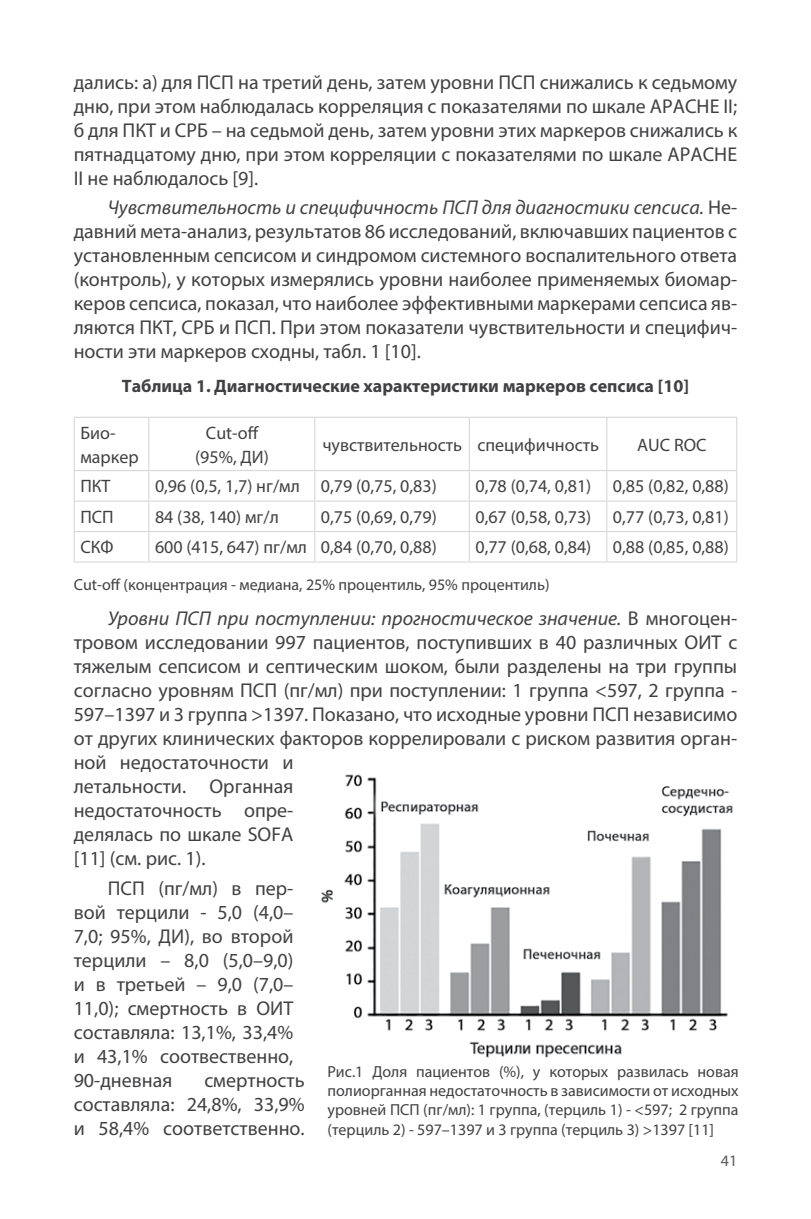
<style>
.page{position:relative;width:811px;height:1219px;background:#fff}
.page>*{position:absolute;margin:0;border:0;box-sizing:border-box;transform-origin:0 0}
.t1{font:20px/24px "Myriad Pro";color:#414042;text-align:justify}
.t2{font:18px/24px "Myriad Pro";color:#414042}
.t3{font:700 18px "Myriad Pro";color:#414042}
.t4{font:16px/19.2px "Myriad Pro";color:#414042;text-align:justify}
.t5{font:16px "Myriad Pro";color:#58595b}
.s1{font-style:italic}
</style>
<div class="page">
<hr style="left:74px;top:417px;width:75px;height:1px;background:#d1d3d4">
<hr style="left:74px;top:418px;width:1px;height:52px;background:#d1d3d4">
<hr style="left:149px;top:417px;width:166px;height:1px;background:#d1d3d4">
<hr style="left:148px;top:418px;width:1px;height:52px;background:#d1d3d4">
<hr style="left:315px;top:417px;width:154px;height:1px;background:#d1d3d4">
<hr style="left:314px;top:418px;width:1px;height:52px;background:#d1d3d4">
<hr style="left:469px;top:417px;width:138px;height:1px;background:#d1d3d4">
<hr style="left:469px;top:418px;width:1px;height:52px;background:#d1d3d4">
<hr style="left:607px;top:417px;width:130px;height:1px;background:#d1d3d4">
<hr style="left:606px;top:418px;width:1px;height:52px;background:#d1d3d4">
<hr style="left:736px;top:418px;width:1px;height:52px;background:#d1d3d4">
<hr style="left:74px;top:470px;width:75px;height:1px;background:#d1d3d4">
<hr style="left:74px;top:471px;width:1px;height:30px;background:#d1d3d4">
<hr style="left:149px;top:470px;width:166px;height:1px;background:#d1d3d4">
<hr style="left:148px;top:471px;width:1px;height:30px;background:#d1d3d4">
<hr style="left:315px;top:470px;width:154px;height:1px;background:#d1d3d4">
<hr style="left:314px;top:471px;width:1px;height:30px;background:#d1d3d4">
<hr style="left:469px;top:470px;width:138px;height:1px;background:#d1d3d4">
<hr style="left:469px;top:471px;width:1px;height:30px;background:#d1d3d4">
<hr style="left:607px;top:470px;width:130px;height:1px;background:#d1d3d4">
<hr style="left:606px;top:471px;width:1px;height:30px;background:#d1d3d4">
<hr style="left:736px;top:471px;width:1px;height:30px;background:#d1d3d4">
<hr style="left:74px;top:501px;width:75px;height:1px;background:#d1d3d4">
<hr style="left:149px;top:501px;width:166px;height:1px;background:#d1d3d4">
<hr style="left:315px;top:501px;width:154px;height:1px;background:#d1d3d4">
<hr style="left:469px;top:501px;width:138px;height:1px;background:#d1d3d4">
<hr style="left:607px;top:501px;width:130px;height:1px;background:#d1d3d4">
<hr style="left:74px;top:531px;width:75px;height:1px;background:#d1d3d4">
<svg style="left:74px;top:502px;width:1px;height:59px"></svg>
<hr style="left:149px;top:531px;width:166px;height:1px;background:#d1d3d4">
<svg style="left:148px;top:502px;width:1px;height:59px"></svg>
<hr style="left:315px;top:531px;width:154px;height:1px;background:#d1d3d4">
<svg style="left:314px;top:502px;width:1px;height:59px"></svg>
<hr style="left:469px;top:531px;width:138px;height:1px;background:#d1d3d4">
<svg style="left:469px;top:502px;width:1px;height:59px"></svg>
<hr style="left:607px;top:531px;width:130px;height:1px;background:#d1d3d4">
<svg style="left:606px;top:502px;width:1px;height:59px"></svg>
<svg style="left:736px;top:502px;width:1px;height:59px"></svg>
<hr style="left:74px;top:561px;width:75px;height:1px;background:#d1d3d4">
<hr style="left:149px;top:561px;width:166px;height:1px;background:#d1d3d4">
<hr style="left:315px;top:561px;width:154px;height:1px;background:#d1d3d4">
<hr style="left:469px;top:561px;width:138px;height:1px;background:#d1d3d4">
<hr style="left:607px;top:561px;width:130px;height:1px;background:#d1d3d4">
<img style="left:321px;top:774px;width:412px;height:284px">
<p class="t1" style="left:74px;top:70px;width:665px">дались: а) для ПСП на третий день, затем уровни ПСП снижались к седьмому дню, при этом наблюдалась корреляция с показателями по шкале APACHE II; б для ПКТ и СРБ – на седьмой день, затем уровни этих маркеров снижались к пятнадцатому дню, при этом корреляции с показателями по шкале APACHE II не наблюдалось [9].</p>
<p class="t1" style="left:74px;top:195px;width:665px;text-indent:34px"><span class="s1">Чувствительность и специфичность ПСП для диагностики сепсиса.</span> Не&shy;давний мета-анализ, результатов 86 исследований, включавших пациентов с установленным сепсисом и синдромом системного воспалительного ответа (контроль), у которых измерялись уровни наиболее применяемых биомар&shy;керов сепсиса, показал, что наиболее эффективными маркерами сепсиса яв&shy;ляются ПКТ, СРБ и ПСП. При этом показатели чувствительности и специфич&shy;ности эти маркеров сходны, табл. 1 [10].</p>
<p class="t3" style="left:122px;top:374px;width:568px">Таблица 1. Диагностические характеристики маркеров сепсиса [10]</p>
<p class="t2" style="left:80px;top:420px;width:60px">Био&shy;маркер</p>
<p class="t2" style="left:195px;top:420px;width:75px;text-align:center">Cut-off (95%, ДИ)</p>
<p class="t2" style="left:322px;top:432px;width:278px">чувствительность специфичность</p>
<p class="t2" style="left:637px;top:432px;width:71px">AUC ROC</p>
<p class="t2" style="left:80px;top:474px;width:32px">ПКТ</p>
<p class="t2" style="left:155px;top:474px;width:283px">0,96 (0,5, 1,7) нг/мл 0,79 (0,75, 0,83)</p>
<p class="t2" style="left:475px;top:474px;width:255px">0,78 (0,74, 0,81) 0,85 (0,82, 0,88)</p>
<p class="t2" style="left:80px;top:504px;width:35px">ПСП</p>
<p class="t2" style="left:155px;top:504px;width:125px">84 (38, 140) мг/л</p>
<p class="t2" style="left:321px;top:504px;width:117px">0,75 (0,69, 0,79)</p>
<p class="t2" style="left:475px;top:504px;width:255px">0,67 (0,58, 0,73) 0,77 (0,73, 0,81)</p>
<p class="t2" style="left:80px;top:535px;width:35px">СКФ</p>
<p class="t2" style="left:155px;top:535px;width:283px">600 (415, 647) пг/мл 0,84 (0,70, 0,88)</p>
<p class="t2" style="left:475px;top:535px;width:255px">0,77 (0,68, 0,84) 0,88 (0,85, 0,88)</p>
<p class="t4" style="left:74px;top:575px;width:477px">Cut-off (концентрация - медиана, 25% процентиль, 95% процентиль)</p>
<p class="t1" style="left:74px;top:606px;width:665px;text-align:left;text-indent:34px"><span class="s1">Уровни ПСП при поступлении: прогностическое значение.</span> В многоцен&shy;тровом исследовании 997 пациентов, поступивших в 40 различных ОИТ с тяжелым сепсисом и септическим шоком, были разделены на три группы согласно уровням ПСП (пг/мл) при поступлении: 1 группа &lt;597, 2 группа - 597–1397 и 3 группа &gt;1397. Показано, что исходные уровни ПСП независимо от других клинических факторов коррелировали с риском развития орган&shy;ной недостаточности и<br>летальности. Органная<br>недостаточность опре-<br>делялась по шкале SOFA<br>[11] (см. рис. 1).</p>
<p class="t1" style="left:74px;top:876px;width:221px;text-indent:34px">ПСП (пг/мл) в пер&shy;вой терцили - 5,0 (4,0– 7,0; 95%, ДИ), во второй терцили – 8,0 (5,0–9,0) и в третьей – 9,0 (7,0– 11,0); смертность в ОИТ cоставляла: 13,1%, 33,4% и 43,1% соотвественно, 90-дневная</p>
<p class="t1" style="left:74px;top:1068px;width:232px;text-indent:131px">смертность составляла: 24,8%, 33,9% и 58,4% соответственно.</p>
<p class="t4" style="left:327px;top:1062px;width:413px">Рис.1 Доля пациентов (%), у которых развилась новая полиорганная недостаточность в зависимости от исходных уровней ПСП (пг/мл): 1 группа, (терциль 1) - &lt;597; 2 группа (терциль 2) - 597–1397 и 3 группа (терциль 3) &gt;1397 [11]</p>
<p class="t5" style="left:721px;top:1150px;width:18px">41</p>
</div>
